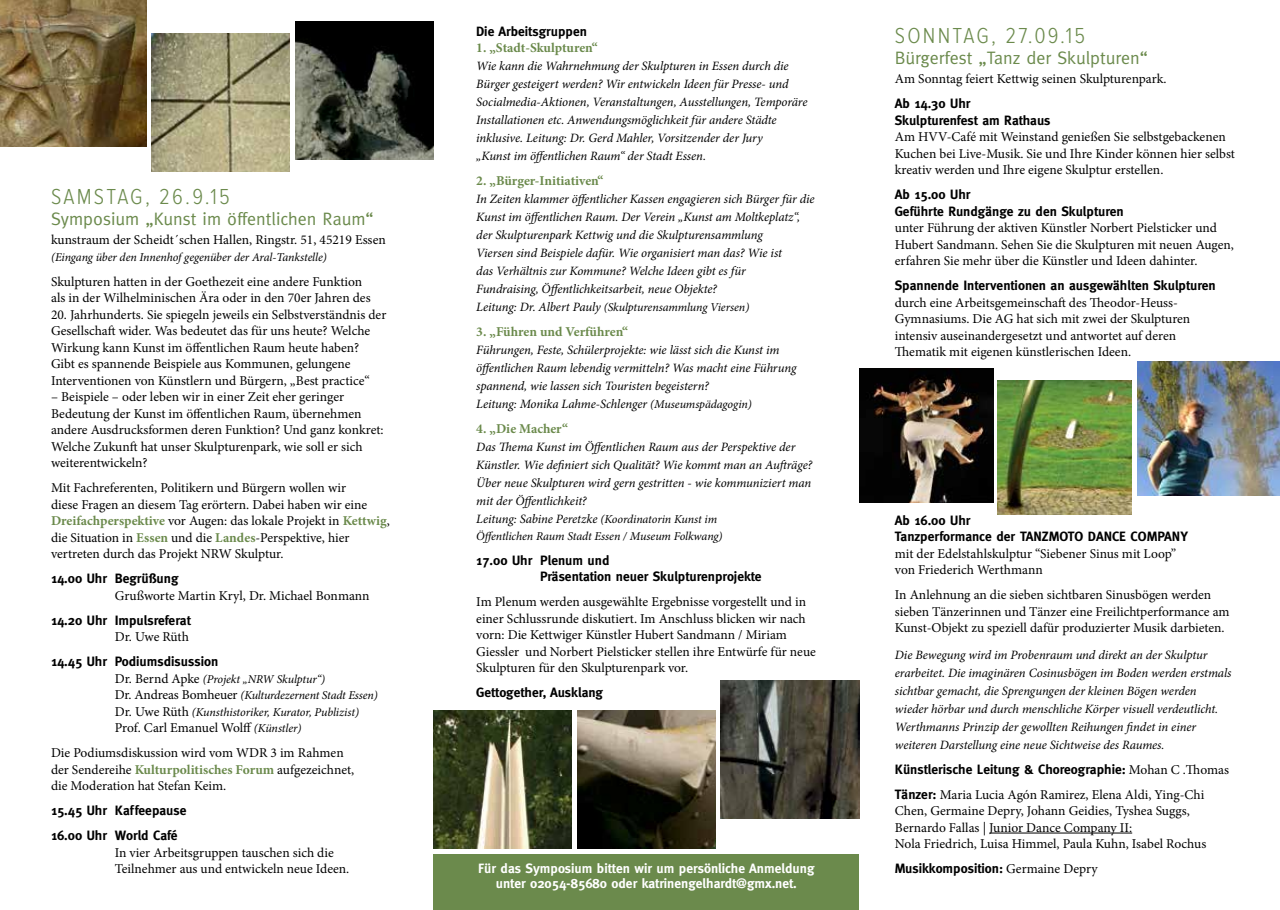
<style>
.page{position:relative;width:1280px;height:910px;background:#fff}
.page>*{position:absolute;margin:0;border:0;box-sizing:border-box;transform-origin:0 0}
.t1{font:300 22.5px "Proxima Nova Cond";letter-spacing:.1em;color:#6b8a4c}
.t2{font:18px "Meta";color:#6b8a4c}
.t3{font:13.5px/16.5px "Minion Pro";color:#000}
.t4{font:700 13.5px/16.5px "Meta";color:#000}
.t5{font:700 13.5px "Meta";color:#fff}
.t6{font:700 13.5px "Minion Pro";letter-spacing:-.005em;color:#6b8a4c}
.t7{font:italic 12.75px/18px "Minion Pro";letter-spacing:-.01em;color:#000}
.t8{font:italic 12px/16.5px "Minion Pro";letter-spacing:-.01em;color:#000}
.s1{font-weight:700;color:#6b8a4c}
.s2{font-style:normal;font-size:13.5px}
.s3{font-style:italic;font-size:12px}
.s4{font-size:12.75px}
.s5{font-size:12px}
.s6{font-family:"Minion Pro";font-weight:400}
.s7{font-family:"Meta";font-weight:700}
</style>
<div class="page">
<img style="left:0;top:0;width:146px;height:146px">
<img style="left:434px;top:710px;width:138px;height:138px">
<img style="left:152px;top:34px;width:138px;height:138px">
<img style="left:578px;top:710px;width:138px;height:138px">
<img style="left:721px;top:680px;width:138px;height:138px">
<img style="left:296px;top:21px;width:138px;height:138px">
<img style="left:859px;top:368px;width:134px;height:134px">
<img style="left:998px;top:380px;width:134px;height:134px">
<img style="left:1137px;top:361px;width:143px;height:134px">
<hr style="left:989px;top:833px;width:143px;height:1px;background:#000">
<div style="left:434px;top:854px;width:425px;height:56px;background:#6b8a4c"></div>
<h1 class="t1" style="left:51px;top:184px;width:180px">SAMSTAG, 26.9.15</h1>
<h2 class="t2" style="left:51px;top:208px;width:324px">Symposium „Kunst im öffentlichen Raum“</h2>
<p class="t3" style="left:51px;top:232px;width:336px">kunstraum der Scheidt´schen Hallen, Ringstr. 51, 45219 Essen</p>
<p class="t8" style="left:51px;top:248px;width:277px">(Eingang über den Innenhof gegenüber der Aral-Tankstelle)</p>
<p class="t3" style="left:51px;top:273px;width:321px">Skulpturen hatten in der Goethezeit eine andere Funktion als in der Wilhelminischen Ära oder in den 70er Jahren des</p>
<p class="t3" style="left:51px;top:306px;width:337px">20. Jahrhunderts. Sie spiegeln jeweils ein Selbstverständnis der Gesellschaft wider. Was bedeutet das für uns heute? Welche Wirkung kann Kunst im öffentlichen Raum heute haben?<br>Gibt es spannende Beispiele aus Kommunen, gelungene Interventionen von Künstlern und Bürgern, „Best practice“</p>
<p class="t3" style="left:51px;top:389px;width:334px">– Beispiele – oder leben wir in einer Zeit eher geringer Bedeutung der Kunst im öffentlichen Raum, übernehmen andere Ausdrucksformen deren Funktion? Und ganz konkret:<br>Welche Zukunft hat unser Skulpturenpark, wie soll er sich weiterentwickeln?</p>
<p class="t3" style="left:51px;top:480px;width:340px">Mit Fachreferenten, Politikern und Bürgern wollen wir<br>diese Fragen an diesem Tag erörtern. Dabei haben wir eine <span class="s1">Dreifachperspektive</span> vor Augen: das lokale Projekt in <span class="s1">Kettwig</span>, die Situation in <span class="s1">Essen</span> und die <span class="s1">Landes</span>-Perspektive, hier vertreten durch das Projekt NRW Skulptur.</p>
<p class="t4" style="left:51px;top:570px;width:129px">14.00 Uhr Begrüßung</p>
<p class="t3" style="left:115px;top:587px;width:256px">Grußworte Martin Kryl, Dr. Michael Bonmann</p>
<p class="t4" style="left:51px;top:612px;width:141px">14.20 Uhr Impulsreferat</p>
<p class="t3" style="left:115px;top:629px;width:76px">Dr. Uwe Rüth</p>
<p class="t4" style="left:51px;top:653px;width:169px">14.45 Uhr Podiumsdisussion</p>
<p class="t8" style="left:115px;top:671px;width:264px"><span class="s2">Dr. Bernd Apke</span> (Projekt „NRW Skulptur“)<br><span class="s2">Dr. Andreas Bomheuer</span> (Kulturdezernent Stadt Essen)<br><span class="s2">Dr. Uwe Rüth</span> (Kunsthistoriker, Kurator, Publizist)</p>
<p class="t3" style="left:51px;top:715px;width:294px;line-height:25px;text-indent:64px">Prof. Carl Emanuel Wolff <span class="s3">(Künstler)<br></span>Die Podiumsdiskussion wird vom WDR 3 im Rahmen</p>
<p class="t3" style="left:51px;top:761px;width:305px">der Sendereihe <span class="s1">Kulturpolitisches Forum</span> aufgezeichnet, die Moderation hat Stefan Keim.</p>
<p class="t4" style="left:51px;top:798px;width:137px;line-height:25px">15.45 Uhr Kaffeepause<br>16.00 Uhr World Café</p>
<p class="t3" style="left:115px;top:844px;width:236px">In vier Arbeitsgruppen tauschen sich die<br>Teilnehmer aus und entwickeln neue Ideen.</p>
<p class="t4" style="left:476px;top:23px;width:112px">Die Arbeitsgruppen</p>
<p class="t6" style="left:476px;top:38px;width:123px">1. „Stadt-Skulpturen“</p>
<p class="t7" style="left:476px;top:57px;width:333px">Wie kann die Wahrnehmung der Skulpturen in Essen durch die Bürger gesteigert werden? Wir entwickeln Ideen für Presse- und Socialmedia-Aktionen, Veranstaltungen, Ausstellungen, Temporäre Installationen etc. Anwendungsmöglichkeit für andere Städte inklusive. Leitung: Dr. Gerd Mahler, Vorsitzender der Jury<br>„Kunst im öffentlichen Raum“ der Stadt Essen.</p>
<p class="t6" style="left:476px;top:171px;width:129px">2. „Bürger-Initiativen“</p>
<p class="t7" style="left:476px;top:190px;width:340px">In Zeiten klammer öffentlicher Kassen engagieren sich Bürger für die Kunst im öffentlichen Raum. Der Verein „Kunst am Moltkeplatz“, der Skulpturenpark Kettwig und die Skulpturensammlung<br>Viersen sind Beispiele dafür. Wie organisiert man das? Wie ist<br>das Verhältnis zur Kommune? Welche Ideen gibt es für<br>Fundraising, Öffentlichkeitsarbeit, neue Objekte?</p>
<p class="t8" style="left:476px;top:299px;width:275px"><span class="s4">Leitung: Dr. Albert Pauly</span> (Skulpturensammlung Viersen)</p>
<p class="t6" style="left:476px;top:322px;width:153px">3. „Führen und Verführen“</p>
<p class="t7" style="left:476px;top:341px;width:322px">Führungen, Feste, Schülerprojekte: wie lässt sich die Kunst im öffentlichen Raum lebendig vermitteln? Was macht eine Führung spannend, wie lassen sich Touristen begeistern?<br>Leitung: Monika Lahme-Schlenger <span class="s5">(Museumspädagogin)</span></p>
<p class="t6" style="left:476px;top:419px;width:93px">4. „Die Macher“</p>
<p class="t7" style="left:476px;top:438px;width:338px">Das Thema Kunst im Öffentlichen Raum aus der Perspektive der Künstler. Wie definiert sich Qualität? Wie kommt man an Aufträge?<br>Über neue Skulpturen wird gern gestritten - wie kommuniziert man mit der Öffentlichkeit?<br>Leitung: Sabine Peretzke <span class="s5">(Koordinatorin Kunst im</span></p>
<p class="t8" style="left:476px;top:528px;width:248px">Öffentlichen Raum Stadt Essen / Museum Folkwang)</p>
<p class="t4" style="left:540px;top:552px;width:223px;text-indent:-64px">17.00 Uhr Plenum und<br>Präsentation neuer Skulpturenprojekte</p>
<p class="t3" style="left:476px;top:594px;width:341px">Im Plenum werden ausgewählte Ergebnisse vorgestellt und in einer Schlussrunde diskutiert. Im Anschluss blicken wir nach vorn: Die Kettwiger Künstler Hubert Sandmann / Miriam Giessler und Norbert Pielsticker stellen ihre Entwürfe für neue Skulpturen für den Skulpturenpark vor.</p>
<p class="t4" style="left:476px;top:684px;width:128px">Gettogether, Ausklang</p>
<h1 class="t1" style="left:895px;top:23px;width:192px">SONNTAG, 27.09.15</h1>
<h2 class="t2" style="left:895px;top:47px;width:255px">Bürgerfest „Tanz der Skulpturen“</h2>
<p class="t3" style="left:895px;top:71px;width:273px">Am Sonntag feiert Kettwig seinen Skulpturenpark.</p>
<p class="t4" style="left:895px;top:95px;width:157px">Ab 14.30 Uhr<br>Skulpturenfest am Rathaus</p>
<p class="t3" style="left:895px;top:129px;width:342px">Am HVV-Café mit Weinstand genießen Sie selbstgebackenen<br>Kuchen bei Live-Musik. Sie und Ihre Kinder können hier selbst kreativ werden und Ihre eigene Skulptur erstellen.</p>
<p class="t4" style="left:895px;top:186px;width:230px">Ab 15.00 Uhr<br>Geführte Rundgänge zu den Skulpturen</p>
<p class="t3" style="left:895px;top:220px;width:341px">unter Führung der aktiven Künstler Norbert Pielsticker und<br>Hubert Sandmann. Sehen Sie die Skulpturen mit neuen Augen, erfahren Sie mehr über die Künstler und Ideen dahinter.</p>
<p class="t4" style="left:895px;top:277px;width:322px">Spannende Interventionen an ausgewählten Skulpturen</p>
<p class="t3" style="left:895px;top:294px;width:297px">durch eine Arbeitsgemeinschaft des Theodor-Heuss-Gymnasiums. Die AG hat sich mit zwei der Skulpturen intensiv auseinandergesetzt und antwortet auf deren Thematik mit eigenen künstlerischen Ideen.</p>
<p class="t4" style="left:895px;top:512px;width:294px">Ab 16.00 Uhr<br>Tanzperformance der TANZMOTO DANCE COMPANY</p>
<p class="t3" style="left:895px;top:545px;width:283px">mit der Edelstahlskulptur “Siebener Sinus mit Loop” von Friederich Werthmann</p>
<p class="t3" style="left:895px;top:587px;width:336px">In Anlehnung an die sieben sichtbaren Sinusbögen werden sieben Tänzerinnen und Tänzer eine Freilichtperformance am<br>Kunst-Objekt zu speziell dafür produzierter Musik darbieten.</p>
<p class="t7" style="left:895px;top:646px;width:338px">Die Bewegung wird im Probenraum und direkt an der Skulptur erarbeitet. Die imaginären Cosinusbögen im Boden werden erstmals sichtbar gemacht, die Sprengungen der kleinen Bögen werden wieder hörbar und durch menschliche Körper visuell verdeutlicht.<br>Werthmanns Prinzip der gewollten Reihungen findet in einer weiteren Darstellung eine neue Sichtweise des Raumes.</p>
<p class="t4" style="left:895px;top:761px;width:336px">Künstlerische Leitung &amp; Choreographie: <span class="s6">Mohan C .Thomas</span></p>
<p class="t3" style="left:895px;top:786px;width:313px"><span class="s7">Tänzer:</span> Maria Lucia Agón Ramirez, Elena Aldi, Ying-Chi Chen, Germaine Depry, Johann Geidies, Tyshea Suggs, Bernardo Fallas | Junior Dance Company II:<br>Nola Friedrich, Luisa Himmel, Paula Kuhn, Isabel Rochus</p>
<p class="t5" style="left:478px;top:861px;width:338px">Für das Symposium bitten wir um persönliche Anmeldung</p>
<p class="t4" style="left:895px;top:860px;width:204px">Musikkomposition: <span class="s6">Germaine Depry</span></p>
<p class="t5" style="left:496px;top:876px;width:303px">unter 02054-85680 oder katrinengelhardt@gmx.net.</p>
</div>
